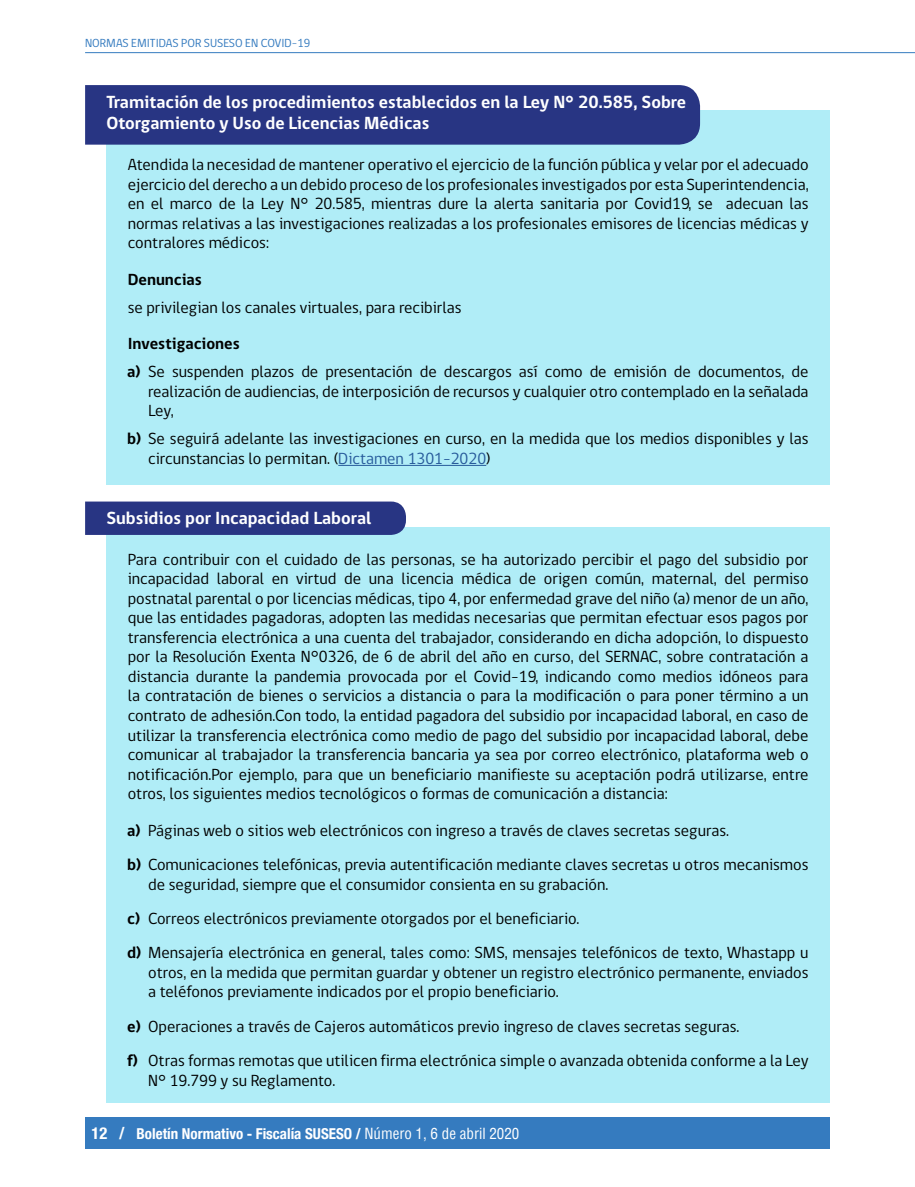
<style>
.page{position:relative;width:915px;height:1187px;background:#fff}
.page>*{position:absolute;margin:0;border:0;box-sizing:border-box;transform-origin:0 0}
.t1{font:700 18px/21.6px "gob CL";color:#fff}
.t2{font:16.5px/19.5px "gob CL";color:#000}
.t3{font:700 16.5px "gob CL";color:#000}
.t4{font:700 condensed 15px "Helvetica Neue";color:#fff}
.t5{font:12px "gob CL";color:#357bbf}
.s1{font-weight:700}
.s2{color:#275b9b}
.s3{font-size:16.5px}
.s4{font-family:"Helvetica";font-weight:400}
</style>
<div class="page">
<div style="left:85px;top:1116px;width:744px;height:32px;background:#357bbf"></div>
<hr style="left:85px;top:52px;width:829px;height:1px;background:#357bbf">
<div style="left:106px;top:110px;width:723px;height:375px;background:#b0edf7"></div>
<div style="left:85px;top:85px;width:614px;height:60px;background:#283583"></div>
<hr style="left:338px;top:465px;width:148px;height:1px;background:#275b9b">
<div style="left:106px;top:527px;width:723px;height:575px;background:#b0edf7"></div>
<svg style="left:85px;top:501px;width:321px;height:34px;background:#2d3a86"></svg>
<p class="t5" style="left:85px;top:35px;width:227px">NORMAS EMITIDAS POR SUSESO EN COVID-19</p>
<p class="t1" style="left:106px;top:91px;width:581px">Tramitación de los procedimientos establecidos en la Ley N° 20.585, Sobre<br>Otorgamiento y Uso de Licencias Médicas</p>
<p class="t2" style="left:128px;top:155px;width:682px;text-align:justify">Atendida la necesidad de mantener operativo el ejercicio de la función pública y velar por el adecuado ejercicio del derecho a un debido proceso de los profesionales investigados por esta Superintendencia, en el marco de la Ley N° 20.585, mientras dure la alerta sanitaria por Covid19, se adecuan las normas relativas a las investigaciones realizadas a los profesionales emisores de licencias médicas y contralores médicos:</p>
<p class="t3" style="left:128px;top:268px;width:76px">Denuncias</p>
<p class="t2" style="left:128px;top:298px;width:335px">se privilegian los canales virtuales, para recibirlas</p>
<p class="t2" style="left:127px;top:330px;width:682px;line-height:28px"><span class="s1">Investigaciones<br>a)</span> Se suspenden plazos de presentación de descargos así como de emisión de documentos, de</p>
<p class="t2" style="left:148px;top:382px;width:661px">realización de audiencias, de interposición de recursos y cualquier otro contemplado en la señalada<br>Ley,</p>
<p class="t2" style="left:148px;top:429px;width:661px;text-indent:-21px"><span class="s1">b)</span> Se seguirá adelante las investigaciones en curso, en la medida que los medios disponibles y las circunstancias lo permitan. (<span class="s2">Dictamen 1301-2020</span>)</p>
<p class="t1" style="left:106px;top:507px;width:266px">Subsidios por Incapacidad Laboral</p>
<p class="t2" style="left:128px;top:550px;width:682px;text-align:justify">Para contribuir con el cuidado de las personas, se ha autorizado percibir el pago del subsidio por incapacidad laboral en virtud de una licencia médica de origen común, maternal, del permiso postnatal parental o por licencias médicas, tipo 4, por enfermedad grave del niño (a) menor de un año, que las entidades pagadoras, adopten las medidas necesarias que permitan efectuar esos pagos por transferencia electrónica a una cuenta del trabajador, considerando en dicha adopción, lo dispuesto por la Resolución Exenta N°0326, de 6 de abril del año en curso, del SERNAC, sobre contratación a distancia durante la pandemia provocada por el Covid-19, indicando como medios idóneos para la contratación de bienes o servicios a distancia o para la modificación o para poner término a un contrato de adhesión.Con todo, la entidad pagadora del subsidio por incapacidad laboral, en caso de utilizar la transferencia electrónica como medio de pago del subsidio por incapacidad laboral, debe comunicar al trabajador la transferencia bancaria ya sea por correo electrónico, plataforma web o notificación.Por ejemplo, para que un beneficiario manifieste su aceptación podrá utilizarse, entre otros, los siguientes medios tecnológicos o formas de comunicación a distancia:</p>
<p class="t2" style="left:127px;top:813px;width:682px;line-height:34.3px"><span class="s1">a)</span> Páginas web o sitios web electrónicos con ingreso a través de claves secretas seguras.<br><span class="s1">b)</span> Comunicaciones telefónicas, previa autentificación mediante claves secretas u otros mecanismos</p>
<p class="t2" style="left:127px;top:867px;width:682px;line-height:34.3px;text-indent:21px">de seguridad, siempre que el consumidor consienta en su grabación.<br><span class="s1">c)</span> Correos electrónicos previamente otorgados por el beneficiario.<br><span class="s1">d)</span> Mensajería electrónica en general, tales como: SMS, mensajes telefónicos de texto, Whastapp u</p>
<p class="t2" style="left:148px;top:962px;width:661px">otros, en la medida que permitan guardar y obtener un registro electrónico permanente, enviados a teléfonos previamente indicados por el propio beneficiario.</p>
<p class="t2" style="left:127px;top:1009px;width:682px;line-height:34.3px"><span class="s1">e)</span> Operaciones a través de Cajeros automáticos previo ingreso de claves secretas seguras.<br><span class="s1">f)</span> Otras formas remotas que utilicen firma electrónica simple o avanzada obtenida conforme a la Ley</p>
<p class="t2" style="left:148px;top:1070px;width:189px">N° 19.799 y su Reglamento.</p>
<p class="t4" style="left:91px;top:1120px;width:429px"><span class="s3">12 /</span> Boletín Normativo - Fiscalía SUSESO / <span class="s4">Número 1, 6 de abril 2020</span></p>
</div>
